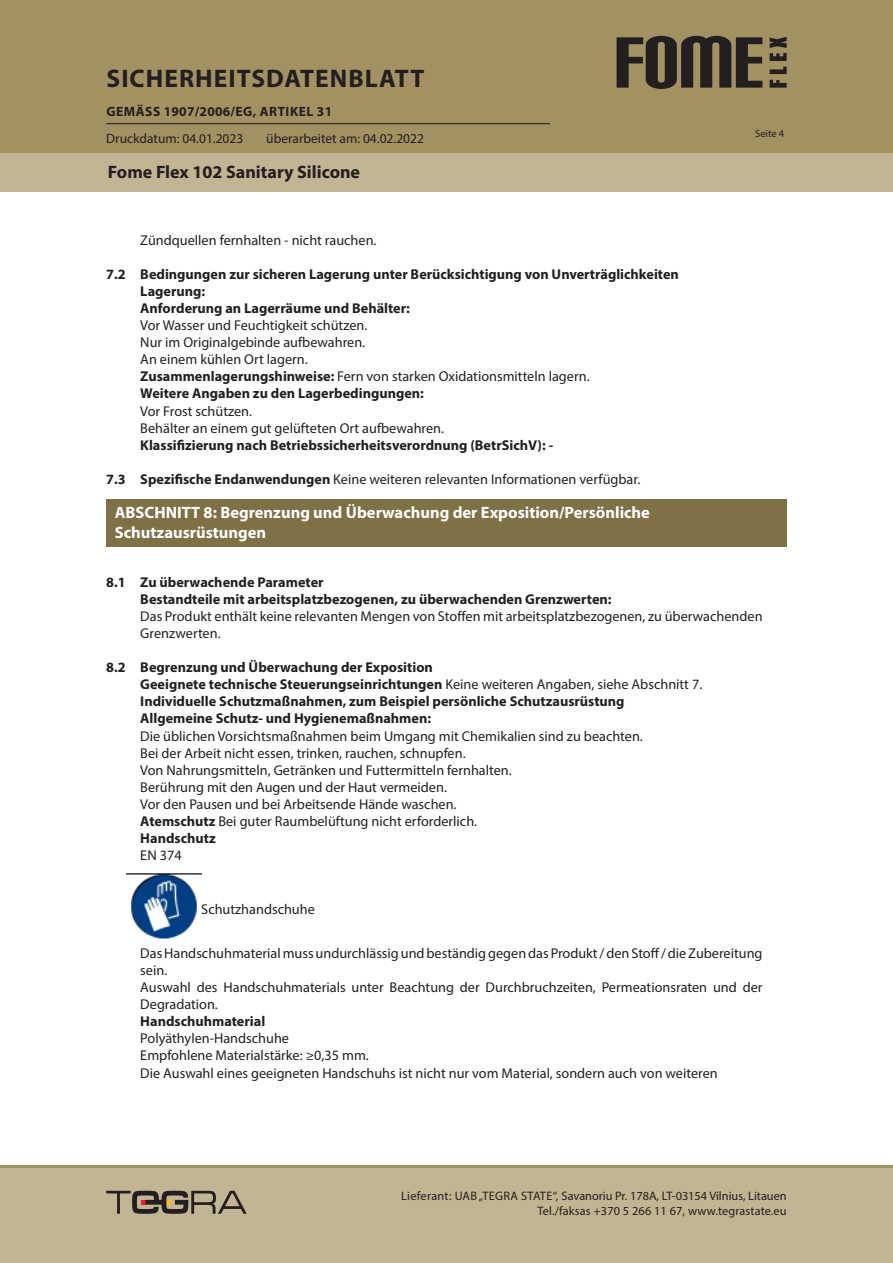
<style>
.page{position:relative;width:893px;height:1263px;background:#fff}
.page>*{position:absolute;margin:0;border:0;box-sizing:border-box;transform-origin:0 0}
.t1{font:700 25.5px "Myriad Pro";letter-spacing:.04em;color:#231f20}
.t2{font:700 18px "Myriad Pro";color:#231f20}
.Skyrius_baltas{font:700 16.5px "Myriad Pro";color:#fff}
.Tekstas_paprastas{font:14.25px/17.1px "Myriad Pro";color:#231f20}
.Tekstas_paprastas-2{font:700 14.25px "Myriad Pro";color:#231f20}
.t3{font:13.5px "Myriad Pro";color:#231f20}
.t4{font:700 13.5px "Myriad Pro";letter-spacing:.04em;color:#231f20}
.t5{font:12.3px/14.7px "Myriad Pro";letter-spacing:.005em;color:#231f20;text-align:right}
.t6{font:10.5px "Myriad Pro";color:#231f20}
.s1{font-weight:700}
.s2{font-weight:400}
</style>
<div class="page">
<div style="left:0;top:0;width:893px;height:191px;background:#a29161"></div>
<div style="left:0;top:153px;width:893px;height:38px;background:#c2b594"></div>
<div style="left:0;top:1165px;width:893px;height:98px;background:#c2b594"></div>
<hr style="left:0;top:1165px;width:893px;height:2px;background:#a29161">
<svg style="left:770px;top:80px;width:17px;height:8px"></svg>
<svg style="left:770px;top:67px;width:17px;height:7px"></svg>
<svg style="left:770px;top:37px;width:17px;height:24px"></svg>
<svg style="left:617px;top:36px;width:145px;height:53px"></svg>
<svg style="left:106px;top:1191px;width:141px;height:23px"></svg>
<hr style="left:106px;top:123px;width:444px;height:1px;background:#231f20">
<img style="left:126px;top:873px;width:75px;height:66px">
<div style="left:106px;top:499px;width:681px;height:47px;background:#7f7045"></div>
<h1 class="t1" style="left:107px;top:62px;width:319px">SICHERHEITSDATENBLATT</h1>
<p class="t4" style="left:106px;top:102px;width:227px">GEMÄSS 1907/2006/EG, ARTIKEL 31</p>
<p class="t3" style="left:106px;top:130px;width:139px">Druckdatum: 04.01.2023</p>
<p class="t3" style="left:266px;top:130px;width:159px">überarbeitet am: 04.02.2022</p>
<p class="t6" style="left:755px;top:127px;width:31px">Seite 4</p>
<p class="t2" style="left:108px;top:160px;width:254px">Fome Flex 102 Sanitary Silicone</p>
<p class="Tekstas_paprastas" style="left:140px;top:231px;width:238px">Zündquellen fernhalten - nicht rauchen.</p>
<p class="Tekstas_paprastas-2" style="left:106px;top:265px;width:574px">7.2 Bedingungen zur sicheren Lagerung unter Berücksichtigung von Unverträglichkeiten</p>
<p class="Tekstas_paprastas-2" style="left:140px;top:282px;width:66px">Lagerung:</p>
<p class="Tekstas_paprastas-2" style="left:140px;top:299px;width:271px">Anforderung an Lagerräume und Behälter:</p>
<p class="Tekstas_paprastas" style="left:140px;top:316px;width:228px">Vor Wasser und Feuchtigkeit schützen.</p>
<p class="Tekstas_paprastas" style="left:140px;top:334px;width:226px">Nur im Originalgebinde aufbewahren.</p>
<p class="Tekstas_paprastas" style="left:140px;top:351px;width:169px">An einem kühlen Ort lagern.</p>
<p class="Tekstas_paprastas" style="left:140px;top:368px;width:451px"><span class="s1">Zusammenlagerungshinweise:</span> Fern von starken Oxidationsmitteln lagern.</p>
<p class="Tekstas_paprastas-2" style="left:140px;top:384px;width:285px">Weitere Angaben zu den Lagerbedingungen:</p>
<p class="Tekstas_paprastas" style="left:140px;top:402px;width:113px">Vor Frost schützen.</p>
<p class="Tekstas_paprastas" style="left:140px;top:419px;width:305px">Behälter an einem gut gelüfteten Ort aufbewahren.</p>
<p class="Tekstas_paprastas-2" style="left:140px;top:436px;width:414px">Klassifizierung nach Betriebssicherheitsverordnung (BetrSichV): -</p>
<p class="Tekstas_paprastas" style="left:106px;top:470px;width:535px"><span class="s1">7.3 Spezifische Endanwendungen</span> Keine weiteren relevanten Informationen verfügbar.</p>
<p class="Skyrius_baltas" style="left:115px;top:502px;width:537px">ABSCHNITT 8: Begrenzung und Überwachung der Exposition/Persönliche</p>
<p class="Skyrius_baltas" style="left:115px;top:522px;width:153px">Schutzausrüstungen</p>
<p class="Tekstas_paprastas-2" style="left:106px;top:572px;width:219px">8.1 Zu überwachende Parameter</p>
<p class="Tekstas_paprastas-2" style="left:140px;top:590px;width:473px">Bestandteile mit arbeitsplatzbezogenen, zu überwachenden Grenzwerten:</p>
<p class="Tekstas_paprastas" style="left:140px;top:607px;width:624px">Das Produkt enthält keine relevanten Mengen von Stoffen mit arbeitsplatzbezogenen, zu überwachenden<br>Grenzwerten.</p>
<p class="Tekstas_paprastas-2" style="left:106px;top:658px;width:328px">8.2 Begrenzung und Überwachung der Exposition</p>
<p class="Tekstas_paprastas-2" style="left:140px;top:675px;width:563px">Geeignete technische Steuerungseinrichtungen <span class="s2">Keine weiteren Angaben, siehe Abschnitt 7.</span></p>
<p class="Tekstas_paprastas-2" style="left:140px;top:692px;width:486px">Individuelle Schutzmaßnahmen, zum Beispiel persönliche Schutzausrüstung</p>
<p class="Tekstas_paprastas-2" style="left:140px;top:709px;width:292px">Allgemeine Schutz- und Hygienemaßnahmen:</p>
<p class="Tekstas_paprastas" style="left:140px;top:727px;width:504px">Die üblichen Vorsichtsmaßnahmen beim Umgang mit Chemikalien sind zu beachten.</p>
<p class="Tekstas_paprastas" style="left:140px;top:744px;width:327px">Bei der Arbeit nicht essen, trinken, rauchen, schnupfen.</p>
<p class="Tekstas_paprastas" style="left:140px;top:761px;width:373px">Von Nahrungsmitteln, Getränken und Futtermitteln fernhalten.</p>
<p class="Tekstas_paprastas" style="left:140px;top:778px;width:308px">Berührung mit den Augen und der Haut vermeiden.</p>
<p class="Tekstas_paprastas" style="left:140px;top:795px;width:318px">Vor den Pausen und bei Arbeitsende Hände waschen.</p>
<p class="Tekstas_paprastas" style="left:140px;top:812px;width:338px"><span class="s1">Atemschutz</span> Bei guter Raumbelüftung nicht erforderlich.</p>
<p class="Tekstas_paprastas-2" style="left:140px;top:829px;width:77px">Handschutz</p>
<p class="Tekstas_paprastas" style="left:140px;top:847px;width:43px">EN 374</p>
<p class="Tekstas_paprastas" style="left:201px;top:900px;width:115px">Schutzhandschuhe</p>
<p class="Tekstas_paprastas" style="left:140px;top:944px;width:624px">Das Handschuhmaterial muss undurchlässig und beständig gegen das Produkt / den Stoff / die Zubereitung sein.</p>
<p class="Tekstas_paprastas" style="left:140px;top:978px;width:624px">Auswahl des Handschuhmaterials unter Beachtung der Durchbruchzeiten, Permeationsraten und der<br>Degradation.</p>
<p class="Tekstas_paprastas-2" style="left:140px;top:1012px;width:126px">Handschuhmaterial</p>
<p class="Tekstas_paprastas" style="left:140px;top:1030px;width:150px">Polyäthylen-Handschuhe</p>
<p class="Tekstas_paprastas" style="left:140px;top:1047px;width:230px">Empfohlene Materialstärke: ≥0,35 mm.</p>
<p class="Tekstas_paprastas" style="left:140px;top:1064px;width:579px">Die Auswahl eines geeigneten Handschuhs ist nicht nur vom Material, sondern auch von weiteren</p>
<p class="t5" style="left:401px;top:1188px;width:387px">Lieferant: UAB „TEGRA STATE“, Savanoriu Pr. 178A, LT-03154 Vilnius, Litauen<br>Tel./faksas +370 5 266 11 67, www.tegrastate.eu</p>
</div>
